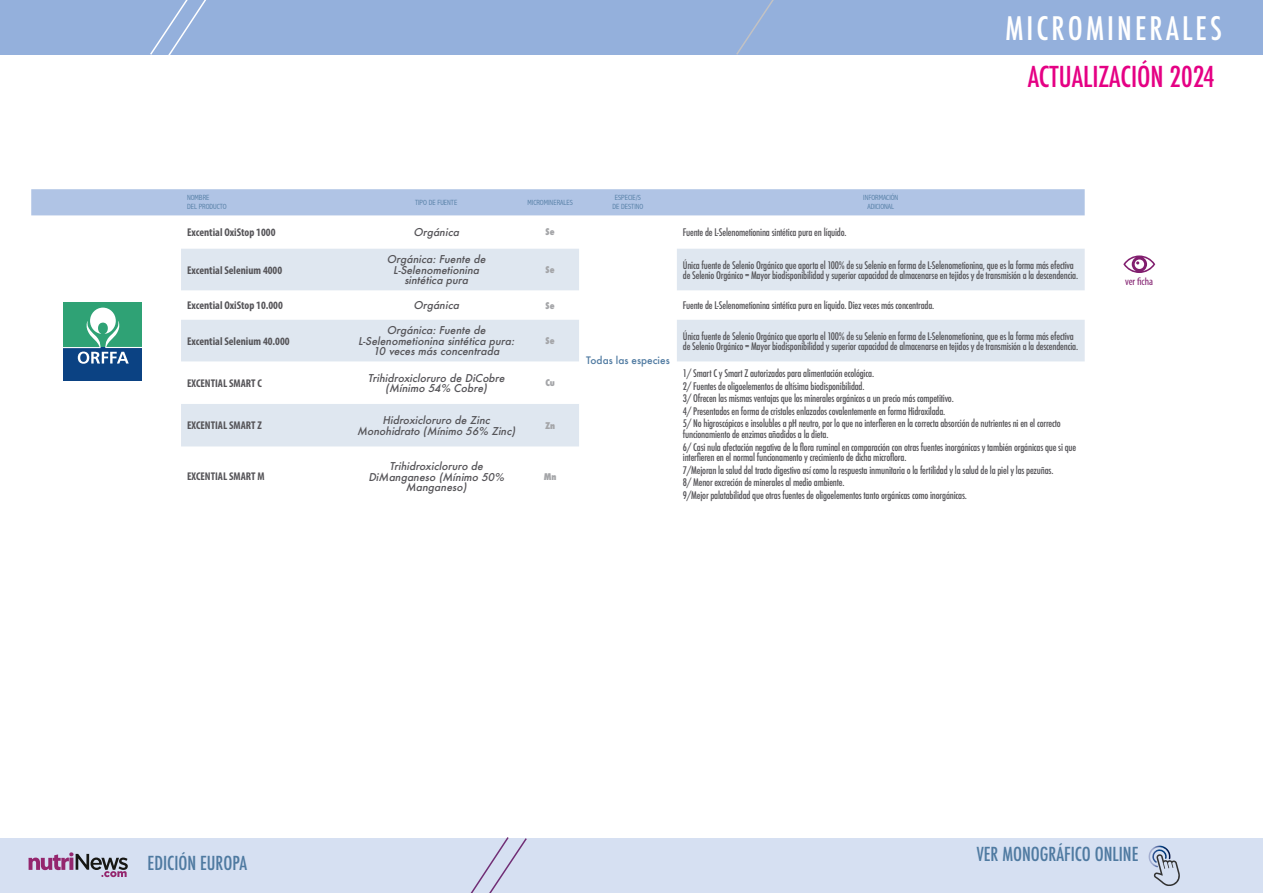
<style>
.page{position:relative;width:1263px;height:893px;background:#fff}
.page>*{position:absolute;margin:0;border:0;box-sizing:border-box;transform-origin:0 0}
.t1{font:500 condensed 31.5px "Futura";letter-spacing:.1em;color:#fff}
.t2{font:500 condensed 28.05px "Futura";color:#e50084}
.t3{font:500 condensed 18.75px "Futura";color:#4f7aa1}
.t4{font:700 condensed 11.25px "Myriad Pro";color:#555458}
.t5{font:condensed 10.8px "Myriad Pro";color:#811e6e}
.t6{font:italic 500 10.5px/10.5px "Futura";color:#555458;text-align:center}
.t7{font:500 condensed 10.2px/12.6px "Futura";letter-spacing:-.02em;color:#555458}
.t8{font:500 10.05px "Futura";color:#4f7aa1}
.t9{font:800 condensed 9px "Futura";color:#a4a5a8}
.t10{font:300 condensed 7.5px/9px "Abadi";color:#4f7aa1;text-align:center}
</style>
<div class="page">
<div style="left:31px;top:189px;width:1054px;height:26px;background:#b0c4e5"></div>
<svg style="left:181px;top:249px;width:904px;height:197px"></svg>
<div style="left:64px;top:302px;width:78px;height:45px;background:#2fa275"></div>
<div style="left:64px;top:347px;width:78px;height:34px;background:#0b4283"></div>
<svg style="left:64px;top:308px;width:78px;height:56px"></svg>
<div style="left:0;top:838px;width:1263px;height:55px;background:#d6e0f2"></div>
<svg style="left:470px;top:837px;width:57px;height:56px"></svg>
<div style="left:0;top:0;width:1263px;height:55px;background:#94b0dc"></div>
<svg style="left:736px;top:0;width:38px;height:55px"></svg>
<svg style="left:150px;top:0;width:56px;height:55px"></svg>
<svg style="left:1148px;top:845px;width:32px;height:41px"></svg>
<svg style="left:28px;top:852px;width:100px;height:25px"></svg>
<svg style="left:1123px;top:255px;width:32px;height:18px"></svg>
<p class="t10" style="left:187px;top:193px;width:41px;text-align:left">NOMBRE<br>DEL PRODUCTO</p>
<p class="t10" style="left:415px;top:198px;width:44px">TIPO DE FUENTE</p>
<p class="t10" style="left:527px;top:198px;width:47px">MICROMINERALES</p>
<p class="t10" style="left:612px;top:193px;width:32px">ESPECIE/S<br>DE DESTINO</p>
<p class="t10" style="left:863px;top:193px;width:37px">INFORMACIÓN<br>ADICIONAL</p>
<p class="t4" style="left:187px;top:225px;width:90px">Excential OxiStop 1000</p>
<p class="t6" style="left:413px;top:227px;width:50px">Orgánica</p>
<p class="t9" style="left:546px;top:226px;width:11px">Se</p>
<p class="t7" style="left:683px;top:226px;width:165px">Fuente de L-Selenometionina sintética pura en líquido.</p>
<h1 class="t1" style="left:1005px;top:9px;width:218px">MICROMINERALES</h1>
<h2 class="t2" style="left:1028px;top:59px;width:189px">ACTUALIZACIÓN 2024</h2>
<p class="t4" style="left:187px;top:263px;width:97px">Excential Selenium 4000</p>
<p class="t6" style="left:387px;top:254px;width:103px">Orgánica: Fuente de<br>L-Selenometionina sintética pura</p>
<p class="t9" style="left:546px;top:264px;width:11px">Se</p>
<p class="t7" style="left:683px;top:260px;width:397px;line-height:10.5px">Única fuente de Selenio Orgánico que aporta el 100% de su Selenio en forma de L-Selenometionina, que es la forma más efectiva de Selenio Orgánico = Mayor biodisponibilidad y superior capacidad de almacenarse en tejidos y de transmisión a la descendencia.</p>
<p class="t4" style="left:187px;top:298px;width:97px">Excential OxiStop 10.000</p>
<p class="t6" style="left:413px;top:300px;width:50px">Orgánica</p>
<p class="t9" style="left:546px;top:299px;width:11px">Se</p>
<p class="t7" style="left:683px;top:299px;width:253px">Fuente de L-Selenometionina sintética pura en líquido. Diez veces más concentrada.</p>
<p class="t4" style="left:187px;top:334px;width:104px">Excential Selenium 40.000</p>
<p class="t6" style="left:358px;top:325px;width:160px">Orgánica: Fuente de<br>L-Selenometionina sintética pura:<br>10 veces más concentrada</p>
<p class="t9" style="left:546px;top:335px;width:11px">Se</p>
<p class="t7" style="left:683px;top:331px;width:397px;line-height:10.5px">Única fuente de Selenio Orgánico que aporta el 100% de su Selenio en forma de L-Selenometionina, que es la forma más efectiva de Selenio Orgánico = Mayor biodisponibilidad y superior capacidad de almacenarse en tejidos y de transmisión a la descendencia.</p>
<p class="t4" style="left:187px;top:376px;width:76px">EXCENTIAL SMART C</p>
<p class="t6" style="left:368px;top:372px;width:141px">Trihidroxicloruro de DiCobre (Mínimo 54% Cobre)</p>
<p class="t9" style="left:545px;top:377px;width:11px">Cu</p>
<p class="t7" style="left:683px;top:367px;width:379px">1/ Smart C y Smart Z autorizados para alimentación ecológica.<br>2/ Fuentes de oligoelementos de altísima biodisponibilidad.<br>3/ Ofrecen las mismas ventajas que los minerales orgánicos a un precio más competitivo.<br>4/ Presentados en forma de cristales enlazados covalentemente en forma Hidroxilada.<br>5/ No higroscópicos e insolubles a pH neutro, por lo que no interfieren en la correcta absorción de nutrientes ni en el correcto</p>
<p class="t7" style="left:683px;top:428px;width:395px">funcionamiento de enzimas añadidos a la dieta.<br>6/ Casi nula afectación negativa de la flora ruminal en comparación con otras fuentes inorgánicas y también orgánicas que si que</p>
<p class="t7" style="left:683px;top:451px;width:372px">interfieren en el normal funcionamento y crecimiento de dicha microflora.<br>7/Mejoran la salud del tracto digestivo así como la respuesta inmunitaria o la fertilidad y la salud de la piel y las pezuñas.<br>8/ Menor excreción de minerales al medio ambiente.<br>9/Mejor palatabilidad que otras fuentes de oligoelementos tanto orgánicas como inorgánicas.</p>
<p class="t8" style="left:586px;top:354px;width:85px">Todas las especies</p>
<p class="t4" style="left:187px;top:419px;width:76px">EXCENTIAL SMART Z</p>
<p class="t6" style="left:357px;top:415px;width:162px">Hidroxicloruro de Zinc<br>Monohidrato (Mínimo 56% Zinc)</p>
<p class="t9" style="left:545px;top:419px;width:12px">Zn</p>
<p class="t4" style="left:187px;top:470px;width:79px">EXCENTIAL SMART M</p>
<p class="t6" style="left:368px;top:461px;width:140px">Trihidroxicloruro de<br>DiManganeso (Mínimo 50%<br>Manganeso)</p>
<p class="t9" style="left:544px;top:470px;width:14px">Mn</p>
<p class="t5" style="left:1125px;top:275px;width:30px">ver ficha</p>
<h3 class="t3" style="left:148px;top:851px;width:101px">EDICIÓN EUROPA</h3>
<h3 class="t3" style="left:977px;top:842px;width:163px">VER MONOGRÁFICO ONLINE</h3>
</div>
